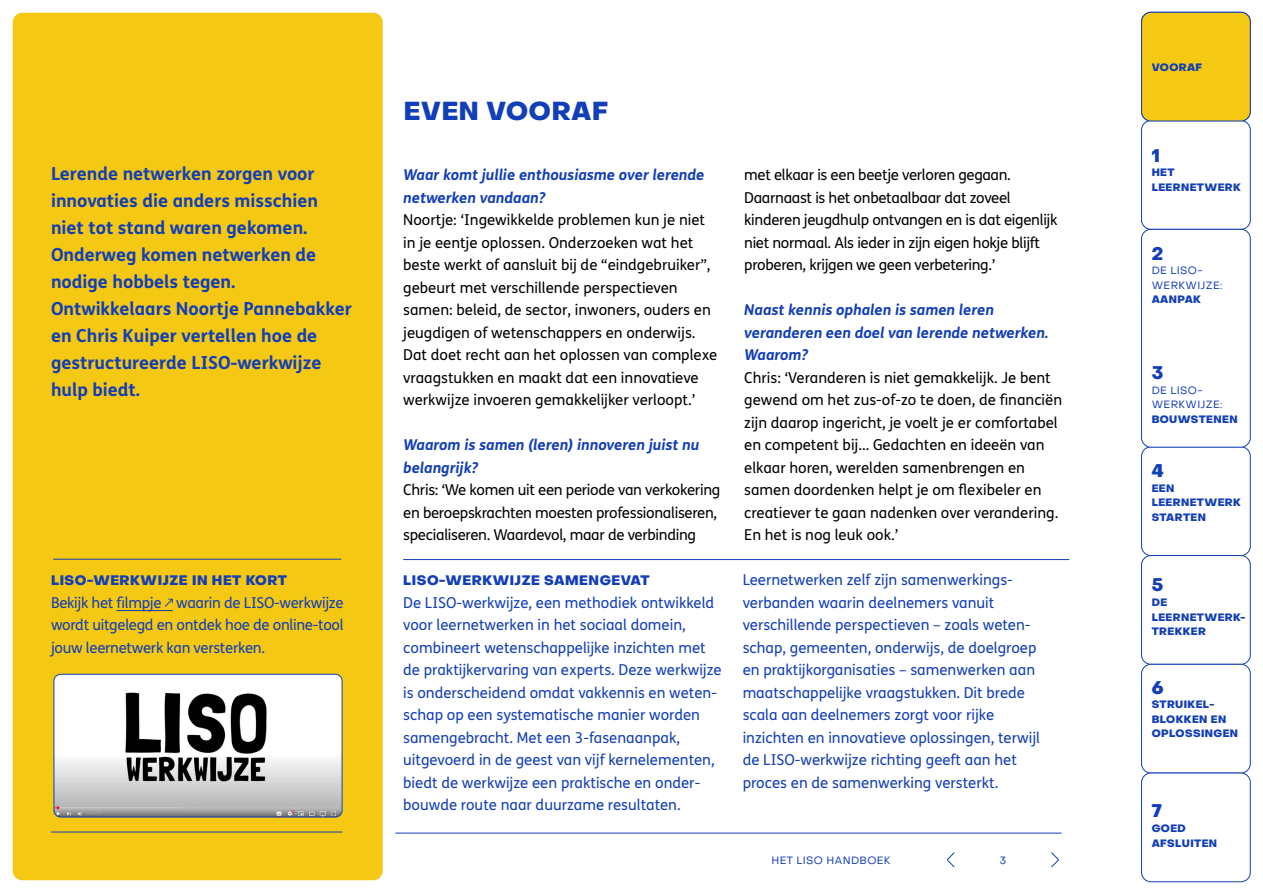
<style>
.page{position:relative;width:1263px;height:893px;background:#fff}
.page>*{position:absolute;margin:0;border:0;box-sizing:border-box;transform-origin:0 0}
.t1{font:800 25.5px "Object Sans";letter-spacing:.03em;color:#123eb7}
.t2{font:700 18px/27px "FS Me";color:#123eb7}
.t3{font:800 18px "Object Sans";color:#123eb7}
.t4{font:15px/22.5px "FS Me";color:#123eb7}
.t5{font:15px/22.5px "FS Me";color:#000}
.t6{font:15px/22.5px "FS Me";letter-spacing:-.02em;color:#000}
.t7{font:italic 700 15px/22.5px "FS Me";color:#123eb7}
.t8{font:800 13.5px "Object Sans";letter-spacing:.04em;color:#123eb7}
.t9{font:800 10.5px/14.5px "Object Sans";letter-spacing:.04em;color:#123eb7}
.t10{font:10.5px/14.5px "Object Sans";letter-spacing:.04em;color:#123eb7}
.s1{font-family:"Aquawax Pro Pictograms"}
</style>
<div class="page">
<div style="left:1141px;top:120px;width:110px;height:110px;border:1px solid #123eb7;border-radius:9px"></div>
<div style="left:1141px;top:446px;width:110px;height:110px;border:1px solid #123eb7;border-radius:9px"></div>
<div style="left:1141px;top:555px;width:110px;height:110px;border:1px solid #123eb7;border-radius:9px"></div>
<div style="left:1141px;top:664px;width:110px;height:109px;border:1px solid #123eb7;border-radius:9px"></div>
<div style="left:1141px;top:773px;width:110px;height:109px;border:1px solid #123eb7;border-radius:9px"></div>
<svg style="left:1051px;top:852px;width:8px;height:16px"></svg>
<svg style="left:947px;top:852px;width:8px;height:16px"></svg>
<div style="left:1141px;top:229px;width:110px;height:219px;border:1px solid #123eb7;border-radius:9px"></div>
<div style="left:13px;top:13px;width:370px;height:867px;background:#f5c814;border-radius:9px"></div>
<hr style="left:403px;top:559px;width:666px;height:1px;background:#123eb7">
<hr style="left:395px;top:833px;width:666px;height:1px;background:#123eb7">
<div style="left:1141px;top:12px;width:109px;height:109px;background:#f5c814;border-radius:9px"></div>
<div style="left:1141px;top:12px;width:110px;height:109px;border:1px solid #123eb7;border-radius:9px"></div>
<hr style="left:53px;top:559px;width:288px;height:1px;background:#123eb7">
<hr style="left:117px;top:610px;width:56px;height:1px;background:#123eb7">
<img style="left:54px;top:674px;width:288px;height:143px">
<div style="left:54px;top:674px;width:288px;height:143px;border:1px solid #123eb7;border-radius:7px"></div>
<hr style="left:51px;top:832px;width:291px;height:1px;background:#123eb7">
<p class="t2" style="left:51px;top:159px;width:302px">Lerende netwerken zorgen voor innovaties die anders misschien niet tot stand waren gekomen.<br>Onderweg komen netwerken de nodige hobbels tegen.<br>Ontwikkelaars Noortje Pannebakker en Chris Kuiper vertellen hoe de gestructureerde LISO-werkwijze hulp biedt.</p>
<p class="t8" style="left:51px;top:572px;width:238px">LISO-WERKWIJZE IN HET KORT</p>
<p class="t4" style="left:51px;top:591px;width:294px;text-align:justify">Bekijk het filmpje <span class="s1">↗</span> waarin de LISO-werkwijze wordt uitgelegd en ontdek hoe de online-tool jouw leernetwerk kan versterken.</p>
<h1 class="t1" style="left:404px;top:96px;width:206px">EVEN VOORAF</h1>
<p class="t7" style="left:403px;top:163px;width:303px">Waar komt jullie enthousiasme over lerende netwerken vandaan?</p>
<p class="t5" style="left:403px;top:208px;width:316px">Noortje: ‘Ingewikkelde problemen kun je niet in je eentje oplossen. Onderzoeken wat het beste werkt of aansluit bij de “eindgebruiker”, gebeurt met verschillende perspectieven samen: beleid, de sector, inwoners, ouders en jeugdigen of wetenschappers en onderwijs.<br>Dat doet recht aan het oplossen van complexe vraagstukken en maakt dat een innovatieve werkwijze invoeren gemakkelijker verloopt.’</p>
<p class="t7" style="left:403px;top:433px;width:297px">Waarom is samen (leren) innoveren juist nu belangrijk?</p>
<p class="t6" style="left:403px;top:478px;width:319px">Chris: ‘We komen uit een periode van verkokering en beroepskrachten moesten professionaliseren, specialiseren. Waardevol, maar de verbinding</p>
<p class="t8" style="left:403px;top:572px;width:248px">LISO-WERKWIJZE SAMENGEVAT</p>
<p class="t4" style="left:403px;top:591px;width:320px">De LISO-werkwijze, een methodiek ontwikkeld voor leernetwerken in het sociaal domein, combineert wetenschappelijke inzichten met de praktijkervaring van experts. Deze werkwijze is onderscheidend omdat vakkennis en weten&shy;schap op een systematische manier worden samengebracht. Met een 3-fasenaanpak, uitgevoerd in de geest van vijf kernelementen, biedt de werkwijze een praktische en onder&shy;bouwde route naar duurzame resultaten.</p>
<p class="t6" style="left:744px;top:163px;width:315px">met elkaar is een beetje verloren gegaan.<br>Daarnaast is het onbetaalbaar dat zoveel kinderen jeugdhulp ontvangen en is dat eigenlijk niet normaal. Als ieder in zijn eigen hokje blijft proberen, krijgen we geen verbetering.’</p>
<p class="t7" style="left:744px;top:298px;width:306px">Naast kennis ophalen is samen leren veranderen een doel van lerende netwerken.<br>Waarom?</p>
<p class="t5" style="left:744px;top:366px;width:319px">Chris: ‘Veranderen is niet gemakkelijk. Je bent gewend om het zus-of-zo te doen, de financiën zijn daarop ingericht, je voelt je er comfortabel en competent bij… Gedachten en ideeën van elkaar horen, werelden samenbrengen en samen doordenken helpt je om flexibeler en creatiever te gaan nadenken over verandering.<br>En het is nog leuk ook.’</p>
<p class="t4" style="left:743px;top:568px;width:299px">Leernetwerken zelf zijn samenwerkings&shy;verbanden waarin deelnemers vanuit verschillende perspectieven – zoals weten&shy;schap, gemeenten, onderwijs, de doelgroep en praktijkorganisaties – samenwerken aan maatschappelijke vraagstukken. Dit brede scala aan deelnemers zorgt voor rijke inzichten en innovatieve oplossingen, terwijl de LISO-werkwijze richting geeft aan het proces en de samenwerking versterkt.</p>
<p class="t10" style="left:771px;top:853px;width:121px">HET LISO HANDBOEK</p>
<p class="t10" style="left:1000px;top:853px;width:8px">3</p>
<p class="t9" style="left:1152px;top:60px;width:52px">VOORAF</p>
<p class="t3" style="left:1152px;top:144px;width:10px">1</p>
<p class="t9" style="left:1152px;top:166px;width:91px">HET<br>LEERNETWERK</p>
<p class="t3" style="left:1152px;top:243px;width:13px">2</p>
<p class="t10" style="left:1152px;top:264px;width:72px">DE LISO-<br>WERKWIJZE:</p>
<p class="t9" style="left:1152px;top:293px;width:51px">AANPAK</p>
<p class="t3" style="left:1152px;top:362px;width:13px">3</p>
<p class="t10" style="left:1152px;top:383px;width:72px">DE LISO-<br>WERKWIJZE:</p>
<p class="t9" style="left:1152px;top:412px;width:87px">BOUWSTENEN</p>
<p class="t3" style="left:1152px;top:460px;width:13px">4</p>
<p class="t9" style="left:1152px;top:481px;width:91px">EEN<br>LEERNETWERK<br>STARTEN</p>
<p class="t3" style="left:1152px;top:574px;width:13px">5</p>
<p class="t9" style="left:1152px;top:595px;width:95px">DE<br>LEERNETWERK-<br>TREKKER</p>
<p class="t3" style="left:1152px;top:677px;width:13px">6</p>
<p class="t9" style="left:1152px;top:698px;width:88px">STRUIKEL-<br>BLOKKEN EN<br>OPLOSSINGEN</p>
<p class="t3" style="left:1152px;top:800px;width:11px">7</p>
<p class="t9" style="left:1152px;top:821px;width:67px">GOED<br>AFSLUITEN</p>
</div>
